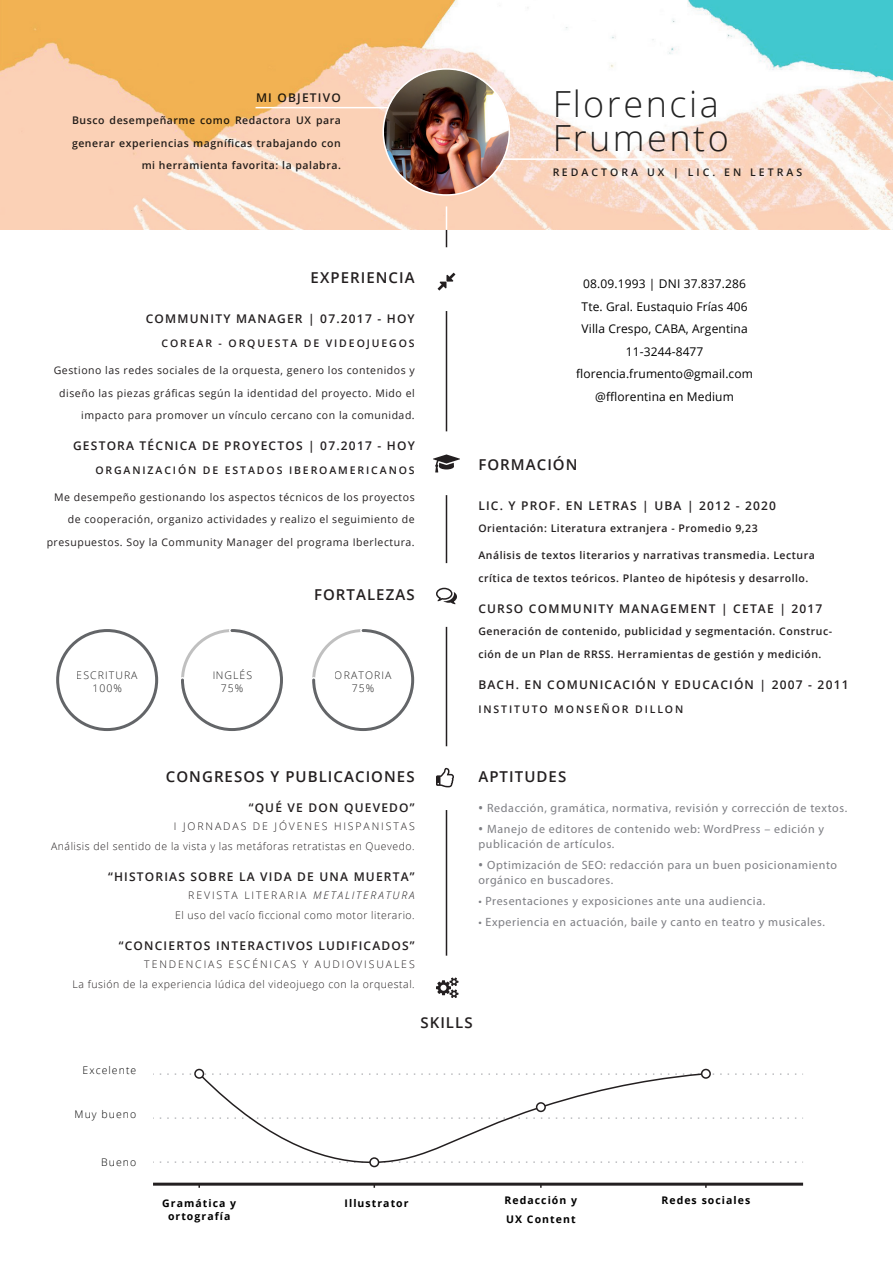
<style>
.page{position:relative;width:893px;height:1263px;background:#fff}
.page>*{position:absolute;margin:0;border:0;box-sizing:border-box;transform-origin:0 0}
.t1{font:300 36px/34.5px "Open Sans";letter-spacing:.07em;color:#000}
.t2{font:600 15px "Open Sans";letter-spacing:.07em;color:#231f20}
.t3{font:12px/15px "Myriad Pro";letter-spacing:.05em;color:#7d7e83}
.t4{font:600 12px "Open Sans";letter-spacing:.1em;color:#231f20}
.t5{font:12px/22.5px "Open Sans";letter-spacing:.01em;color:#000;text-align:center}
.t6{font:600 12px "Open Sans";letter-spacing:.1em;color:#000}
.t7{font:10.5px/22.5px "Open Sans";letter-spacing:.05em;color:#231f20;text-align:right}
.t8{font:600 10.5px/22.5px "Open Sans";letter-spacing:.05em;color:#231f20}
.t9{font:300 10.5px/19.5px "Open Sans";letter-spacing:.05em;color:#231f20;text-align:right}
.t10{font:600 10.5px/22.5px "Open Sans";letter-spacing:.05em;color:#000;text-align:right}
.t11{font:600 10.5px "Open Sans";letter-spacing:.18em;color:#231f20}
.t12{font:700 10.5px/12.6px "Open Sans";letter-spacing:.1em;color:#000;text-align:center}
.t13{font:300 10.5px/13.5px "Open Sans";letter-spacing:.1em;color:#000;text-align:center}
.t14{font:600 10.5px "Open Sans";letter-spacing:.29em;color:#000}
.s1{font-style:italic}
.s2{font-family:"Open Sans";font-weight:600}
</style>
<div class="page">
<img style="left:0;top:0;width:893px;height:230px">
<hr style="left:446px;top:230px;width:1px;height:757px;background:#231f20">
<div style="left:415px;top:563px;width:63px;height:64px;background:#fff;border-radius:50%"></div>
<svg style="left:56px;top:629px;width:102px;height:102px"></svg>
<svg style="left:181px;top:629px;width:102px;height:102px"></svg>
<svg style="left:312px;top:629px;width:103px;height:102px"></svg>
<svg style="left:436px;top:588px;width:21px;height:16px"></svg>
<div style="left:415px;top:746px;width:63px;height:64px;background:#fff;border-radius:50%"></div>
<svg style="left:436px;top:768px;width:18px;height:19px"></svg>
<div style="left:415px;top:956px;width:63px;height:63px;background:#fff;border-radius:50%"></div>
<svg style="left:436px;top:977px;width:22px;height:21px"></svg>
<div style="left:415px;top:431px;width:63px;height:64px;background:#fff;border-radius:50%"></div>
<svg style="left:433px;top:454px;width:27px;height:18px"></svg>
<div style="left:415px;top:247px;width:63px;height:64px;background:#fff;border-radius:50%"></div>
<svg style="left:438px;top:273px;width:17px;height:17px"></svg>
<hr style="left:153px;top:1183px;width:650px;height:3px;background:#231f20">
<svg style="left:160px;top:1161px;width:643px;height:2px"></svg>
<svg style="left:160px;top:1117px;width:643px;height:2px"></svg>
<svg style="left:160px;top:1073px;width:643px;height:2px"></svg>
<hr style="left:414px;top:158px;width:318px;height:2px;background:#fff">
<hr style="left:256px;top:107px;width:133px;height:1px;background:#fff">
<svg style="left:446px;top:206px;width:1px;height:24px"></svg>
<img style="left:384px;top:69px;width:125px;height:126px;border-radius:63px">
<svg style="left:197px;top:1072px;width:510px;height:91px"></svg>
<div style="left:195px;top:1069px;width:8px;height:9px;background:#fff;border-radius:50%"></div>
<div style="left:194px;top:1069px;width:10px;height:10px;border:2px solid #231f20;border-radius:50%"></div>
<div style="left:370px;top:1158px;width:9px;height:8px;background:#fff;border-radius:50%"></div>
<div style="left:369px;top:1157px;width:10px;height:10px;border:2px solid #231f20;border-radius:50%"></div>
<div style="left:537px;top:1103px;width:8px;height:8px;background:#fff;border-radius:50%"></div>
<div style="left:536px;top:1102px;width:10px;height:10px;border:2px solid #231f20;border-radius:50%"></div>
<div style="left:702px;top:1069px;width:8px;height:9px;background:#fff;border-radius:50%"></div>
<div style="left:701px;top:1069px;width:10px;height:10px;border:2px solid #231f20;border-radius:50%"></div>
<p class="t6" style="left:256px;top:89px;width:86px">MI OBJETIVO</p>
<p class="t10" style="left:72px;top:109px;width:270px">Busco desempeñarme como Redactora UX para generar experiencias magníficas trabajando con mi herramienta favorita: la palabra.</p>
<h2 class="t2" style="left:311px;top:267px;width:106px">EXPERIENCIA</h2>
<p class="t4" style="left:146px;top:310px;width:270px">COMMUNITY MANAGER | 07.2017 - HOY</p>
<p class="t11" style="left:162px;top:336px;width:255px">COREAR - ORQUESTA DE VIDEOJUEGOS</p>
<p class="t7" style="left:54px;top:359px;width:362px">Gestiono las redes sociales de la orquesta, genero los contenidos y diseño las piezas gráficas según la identidad del proyecto. Mido el impacto para promover un vínculo cercano con la comunidad.</p>
<p class="t4" style="left:73px;top:437px;width:343px">GESTORA TÉCNICA DE PROYECTOS | 07.2017 - HOY</p>
<p class="t11" style="left:95px;top:463px;width:321px">ORGANIZACIÓN DE ESTADOS IBEROAMERICANOS</p>
<p class="t7" style="left:47px;top:486px;width:370px">Me desempeño gestionando los aspectos técnicos de los proyectos de cooperación, organizo actividades y realizo el seguimiento de presupuestos. Soy la Community Manager del programa Iberlectura.</p>
<p class="t13" style="left:77px;top:668px;width:62px">ESCRITURA<br>100%</p>
<h2 class="t2" style="left:314px;top:584px;width:102px">FORTALEZAS</h2>
<p class="t13" style="left:212px;top:668px;width:41px">INGLÉS<br>75%</p>
<p class="t13" style="left:335px;top:668px;width:58px">ORATORIA<br>75%</p>
<h2 class="t2" style="left:166px;top:766px;width:250px">CONGRESOS Y PUBLICACIONES</h2>
<p class="t4" style="left:249px;top:799px;width:167px">“QUÉ VE DON QUEVEDO”</p>
<p class="t9" style="left:51px;top:816px;width:365px">I JORNADAS DE JÓVENES HISPANISTAS<br>Análisis del sentido de la vista y las metáforas retratistas en Quevedo.</p>
<p class="t4" style="left:108px;top:868px;width:308px">“HISTORIAS SOBRE LA VIDA DE UNA MUERTA”</p>
<p class="t9" style="left:175px;top:885px;width:241px">REVISTA LITERARIA <span class="s1">METALITERATURA<br></span>El uso del vacío ficcional como motor literario.</p>
<p class="t4" style="left:119px;top:937px;width:297px">“CONCIERTOS INTERACTIVOS LUDIFICADOS”</p>
<p class="t9" style="left:73px;top:954px;width:344px">TENDENCIAS ESCÉNICAS Y AUDIOVISUALES<br>La fusión de la experiencia lúdica del videojuego con la orquestal.</p>
<h1 class="t1" style="left:552px;top:85px;width:178px">Florencia<br>Frumento</h1>
<p class="t14" style="left:552px;top:165px;width:252px">REDACTORA UX | LIC. EN LETRAS</p>
<p class="t5" style="left:576px;top:272px;width:178px">08.09.1993 | DNI 37.837.286<br>Tte. Gral. Eustaquio Frías 406<br>Villa Crespo, CABA, Argentina<br>11-3244-8477 florencia.frumento@gmail.com @fflorentina en Medium</p>
<h2 class="t2" style="left:478px;top:454px;width:101px">FORMACIÓN</h2>
<p class="t4" style="left:478px;top:497px;width:299px">LIC. Y PROF. EN LETRAS | UBA | 2012 - 2020</p>
<p class="t8" style="left:478px;top:517px;width:281px">Orientación: Literatura extranjera - Promedio 9,23</p>
<p class="t8" style="left:478px;top:544px;width:338px">Análisis de textos literarios y narrativas transmedia. Lectura crítica de textos teóricos. Planteo de hipótesis y desarrollo.</p>
<p class="t4" style="left:478px;top:600px;width:346px">CURSO COMMUNITY MANAGEMENT | CETAE | 2017</p>
<p class="t8" style="left:478px;top:620px;width:355px">Generación de contenido, publicidad y segmentación. Construc&shy;ción de un Plan de RRSS. Herramientas de gestión y medición.</p>
<p class="t4" style="left:478px;top:676px;width:372px">BACH. EN COMUNICACIÓN Y EDUCACIÓN | 2007 - 2011</p>
<p class="t11" style="left:478px;top:702px;width:206px">INSTITUTO MONSEÑOR DILLON</p>
<h2 class="t2" style="left:478px;top:766px;width:89px">APTITUDES</h2>
<p class="t3" style="left:478px;top:801px;width:370px"><span class="s2">•</span> Redacción, gramática, normativa, revisión y corrección de textos.</p>
<p class="t3" style="left:478px;top:822px;width:347px"><span class="s2">•</span> Manejo de editores de contenido web: WordPress – edición y publicación de artículos.</p>
<p class="t3" style="left:478px;top:858px;width:360px"><span class="s2">•</span> Optimización de SEO: redacción para un buen posicionamiento orgánico en buscadores.</p>
<p class="t3" style="left:478px;top:894px;width:288px">• Presentaciones y exposiciones ante una audiencia.</p>
<p class="t3" style="left:478px;top:915px;width:348px">• Experiencia en actuación, baile y canto en teatro y musicales.</p>
<p class="t13" style="left:83px;top:1063px;width:55px">Excelente</p>
<p class="t13" style="left:75px;top:1107px;width:63px">Muy bueno</p>
<p class="t13" style="left:101px;top:1155px;width:37px">Bueno</p>
<p class="t12" style="left:162px;top:1197px;width:76px">Gramática y ortografía</p>
<h2 class="t2" style="left:420px;top:1013px;width:54px">SKILLS</h2>
<p class="t12" style="left:345px;top:1197px;width:65px">Illustrator</p>
<p class="t12" style="left:504px;top:1194px;width:74px">Redacción y</p>
<p class="t12" style="left:661px;top:1194px;width:90px">Redes sociales</p>
<p class="t12" style="left:506px;top:1212px;width:71px">UX Content</p>
</div>
